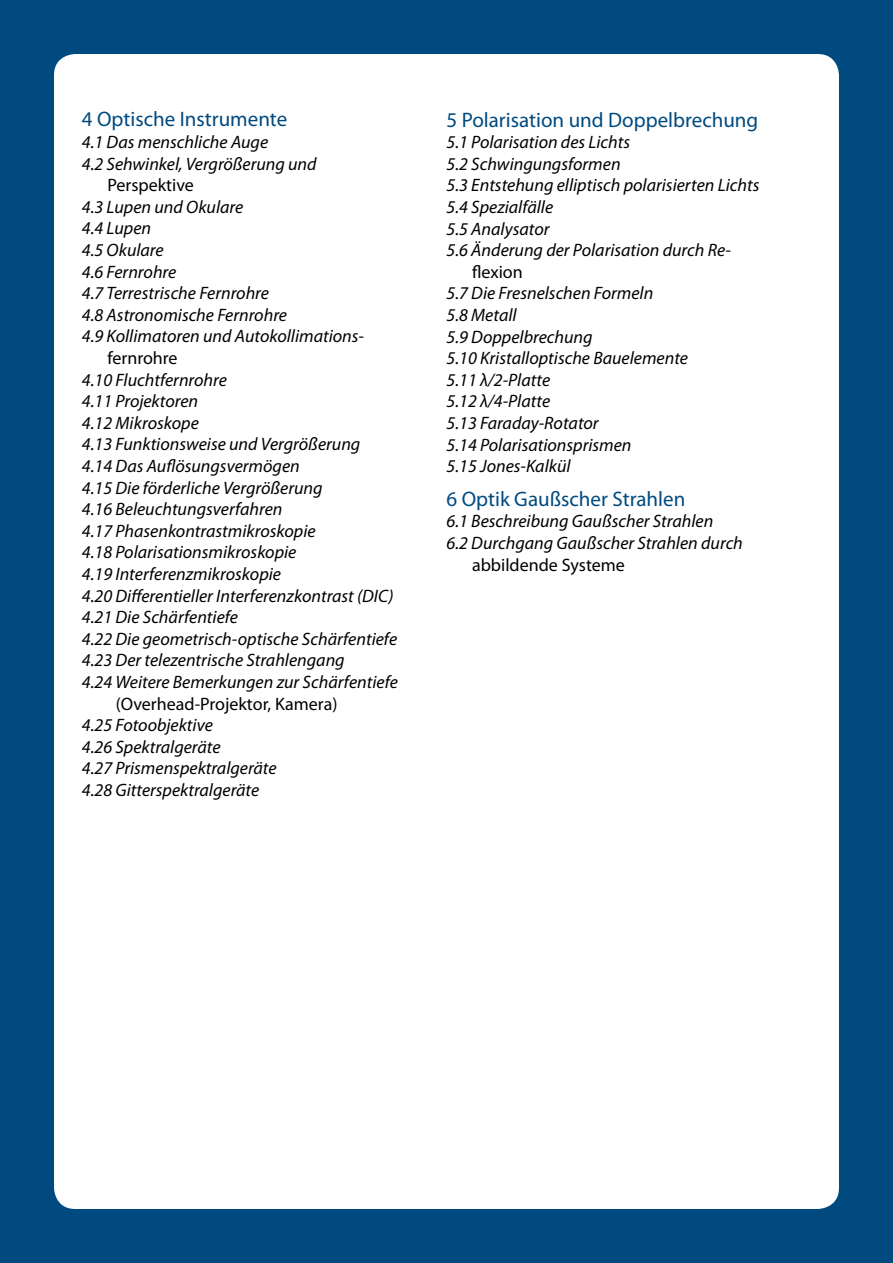
<style>
.page{position:relative;width:893px;height:1263px;background:#004a80}
.page>*{position:absolute;margin:0;border:0;box-sizing:border-box;transform-origin:0 0}
.t1{font:21px "Myriad Pro";color:#004a80}
.t2{font:italic 18px/21.6px "Myriad Pro";color:#000}
.t3{font:18px "Myriad Pro";color:#000}
</style>
<div class="page">
<div style="left:54px;top:54px;width:785px;height:1155px;background:#fff;border-radius:21px"></div>
<p class="t1" style="left:82px;top:106px;width:207px">4 Optische Instrumente</p>
<p class="t2" style="left:82px;top:131px;width:236px">4.1 Das menschliche Auge<br>4.2 Sehwinkel, Vergrößerung und</p>
<p class="t3" style="left:107px;top:174px;width:88px">Perspektive</p>
<p class="t2" style="left:82px;top:196px;width:284px">4.3 Lupen und Okulare<br>4.4 Lupen<br>4.5 Okulare<br>4.6 Fernrohre<br>4.7 Terrestrische Fernrohre<br>4.8 Astronomische Fernrohre<br>4.9 Kollimatoren und Autokollimations-</p>
<p class="t3" style="left:107px;top:347px;width:72px">fernrohre</p>
<p class="t2" style="left:82px;top:368px;width:318px">4.10 Fluchtfernrohre<br>4.11 Projektoren<br>4.12 Mikroskope<br>4.13 Funktionsweise und Vergrößerung<br>4.14 Das Auflösungsvermögen<br>4.15 Die förderliche Vergrößerung<br>4.16 Beleuchtungsverfahren<br>4.17 Phasenkontrastmikroskopie<br>4.18 Polarisationsmikroskopie<br>4.19 Interferenzmikroskopie<br>4.20 Differentieller Interferenzkontrast (DIC)<br>4.21 Die Schärfentiefe<br>4.22 Die geometrisch-optische Schärfentiefe<br>4.23 Der telezentrische Strahlengang<br>4.24 Weitere Bemerkungen zur Schärfentiefe</p>
<p class="t3" style="left:116px;top:692px;width:223px">(Overhead-Projektor, Kamera)</p>
<p class="t2" style="left:82px;top:714px;width:196px">4.25 Fotoobjektive<br>4.26 Spektralgeräte<br>4.27 Prismenspektralgeräte<br>4.28 Gitterspektralgeräte</p>
<p class="t1" style="left:446px;top:107px;width:313px">5 Polarisation und Doppelbrechung</p>
<p class="t2" style="left:446px;top:131px;width:314px">5.1 Polarisation des Lichts<br>5.2 Schwingungsformen<br>5.3 Entstehung elliptisch polarisierten Lichts<br>5.4 Spezialfälle<br>5.5 Analysator<br>5.6 Änderung der Polarisation durch Re-</p>
<p class="t3" style="left:472px;top:261px;width:52px">flexion</p>
<p class="t2" style="left:446px;top:282px;width:243px">5.7 Die Fresnelschen Formeln<br>5.8 Metall<br>5.9 Doppelbrechung<br>5.10 Kristalloptische Bauelemente<br>5.11 λ/2-Platte<br>5.12 λ/4-Platte<br>5.13 Faraday-Rotator<br>5.14 Polarisationsprismen<br>5.15 Jones-Kalkül</p>
<p class="t1" style="left:446px;top:486px;width:240px">6 Optik Gaußscher Strahlen</p>
<p class="t2" style="left:446px;top:510px;width:298px">6.1 Beschreibung Gaußscher Strahlen<br>6.2 Durchgang Gaußscher Strahlen durch</p>
<p class="t3" style="left:472px;top:553px;width:154px">abbildende Systeme</p>
</div>
